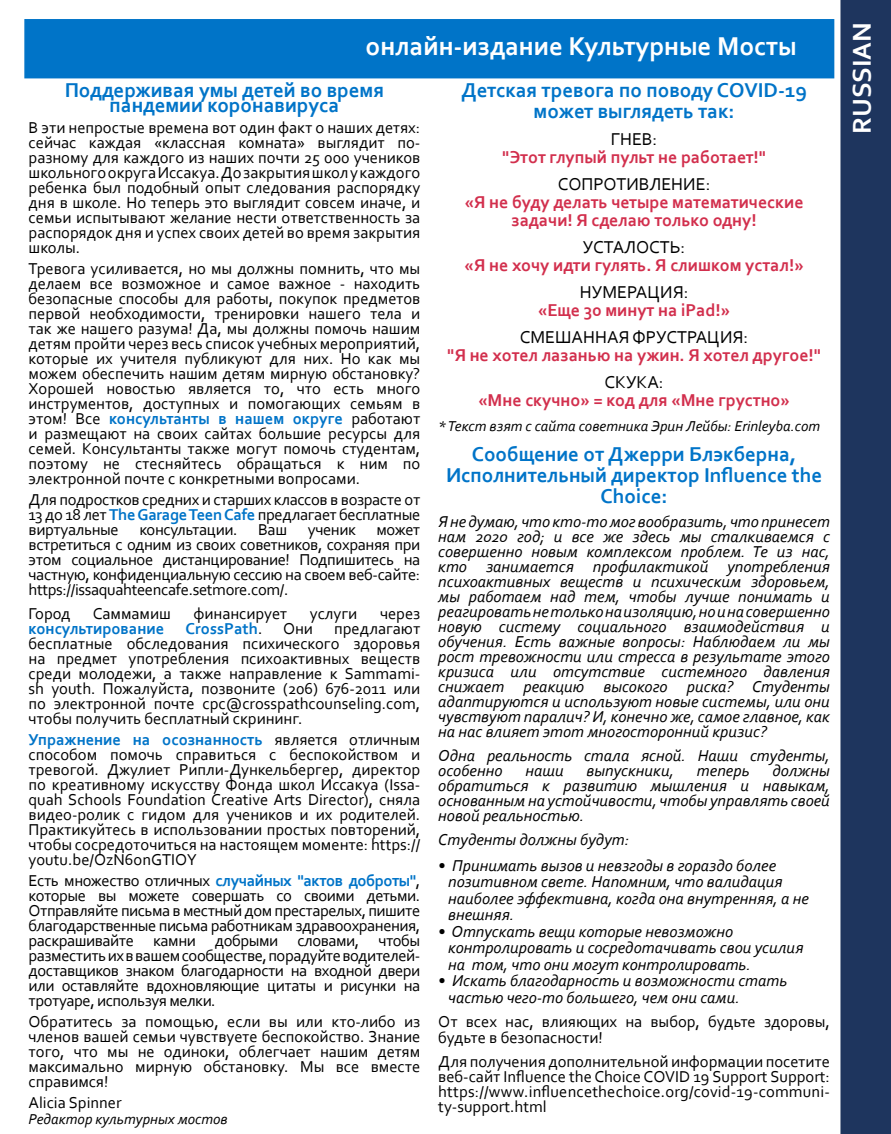
<style>
.page{position:relative;width:891px;height:1134px;background:#fff}
.page>*{position:absolute;margin:0;border:0;box-sizing:border-box;transform-origin:0 0}
.t1{font:700 30px "Corbel";color:#fff}
.t2{font:700 27px "Corbel";color:#fff}
.t3{font:700 21px/21px "Corbel";color:#0074c8;text-align:center}
.t4{font:700 21px "Candara";color:#fff}
.t5{font:700 18px/18px "Corbel";color:#d22f4d;text-align:center}
.t6{font:18px "Corbel";color:#000}
.t7{font:16.5px/15px "Corbel";color:#000;text-align:justify}
.t8{font:italic 16.5px/15px "Corbel";color:#000}
.t9{font:700 16.5px "Corbel";color:#0074c8}
.t10{font:italic 15px "Corbel";color:#000}
.s1{font-size:30px}
.s2{font-weight:700;color:#0074c8}
.s3{font-weight:400;color:#000}
</style>
<div class="page">
<div style="left:24px;top:19px;width:810px;height:59px;background:#0074c8"></div>
<div style="left:840px;top:0;width:51px;height:1134px;background:#1e355e"></div>
<h2 class="t2" style="left:366px;top:30px;width:433px">онлайн-издание Культурные Мосты</h2>
<h2 class="t2" style="left:658px;top:30px;width:147px">April 66, , <span class="s1">2020</span></h2>
<h2 class="t2" style="left:224px;top:33px;width:487px">IMPORTANT ISD ANNOUNCEMENT (April</h2>
<h1 class="t1" style="left:749px;top:28px;width:69px">2020<sub>))</sub></h1>
<h2 class="t2" style="left:220px;top:35px;width:436px">IMPORTANT ISD ANNOUNCEMENT (</h2>
<p class="t3" style="left:65px;top:82px;width:321px;line-height:15px">Поддерживая умы детей во время пандемии коронавируса</p>
<p class="t7" style="left:29px;top:119px;width:393px">В эти непростые времена вот один факт о наших детях: сейчас каждая «классная комната» выглядит по&shy;разному для каждого из наших почти 25 000 учеников школьного округа Иссакуа. До закрытия школ у каждого ребенка был подобный опыт следования распорядку дня в школе. Но теперь это выглядит совсем иначе, и семьи испытывают желание нести ответственность за распорядок дня и успех своих детей во время закрытия школы.</p>
<p class="t7" style="left:29px;top:260px;width:393px">Тревога усиливается, но мы должны помнить, что мы делаем все возможное и самое важное - находить безопасные способы для работы, покупок предметов первой необходимости, тренировки нашего тела и так же нашего разума! Да, мы должны помочь нашим детям пройти через весь список учебных мероприятий, которые их учителя публикуют для них. Но как мы можем обеспечить нашим детям мирную обстановку?<br>Хорошей новостью является то, что есть много инструментов, доступных и помогающих семьям в этом! Все <span class="s2">консультанты в нашем округе</span> работают и размещают на своих сайтах большие ресурсы для семей. Консультанты также могут помочь студентам, поэтому не стесняйтесь обращаться к ним по электронной почте с конкретными вопросами.</p>
<p class="t7" style="left:29px;top:491px;width:393px">Для подростков средних и старших классов в возрасте от 13 до 18 лет <span class="s2">The Garage Teen Cafe</span> предлагает бесплатные виртуальные консультации. Ваш ученик может встретиться с одним из своих советников, сохраняя при этом социальное дистанцирование! Подпишитесь на частную, конфиденциальную сессию на своем веб-сайте: https://issaquahteencafe.setmore.com/.</p>
<p class="t7" style="left:29px;top:605px;width:44px">Город</p>
<p class="t7" style="left:93px;top:605px;width:80px">Саммамиш</p>
<p class="t7" style="left:194px;top:605px;width:95px">финансирует</p>
<p class="t7" style="left:310px;top:605px;width:49px">услуги</p>
<p class="t7" style="left:380px;top:605px;width:42px">через</p>
<p class="t9" style="left:29px;top:618px;width:137px">консультирование</p>
<p class="t9" style="left:186px;top:618px;width:78px">CrossPath<span class="s3">.</span></p>
<p class="t7" style="left:283px;top:620px;width:31px">Они</p>
<p class="t7" style="left:29px;top:620px;width:393px;text-indent:306px">предлагают бесплатные обследования психического здоровья на предмет употребления психоактивных веществ среди молодежи, а также направление к Sammami&shy;sh youth. Пожалуйста, позвоните (206) 676-2011 или по электронной почте cpc@crosspathcounseling.com, чтобы получить бесплатный скрининг.</p>
<p class="t7" style="left:29px;top:731px;width:393px"><span class="s2">Упражнение на осознанность</span> является отличным способом помочь справиться с беспокойством и тревогой. Джулиет Рипли-Дункельбергер, директор по креативному искусству Фонда школ Иссакуа (Issa&shy;quah Schools Foundation Creative Arts Director), сняла видео-ролик с гидом для учеников и их родителей.<br>Практикуйтесь в использовании простых повторений, чтобы сосредоточиться на настоящем моменте: https:// youtu.be/OzN6onGTIOY</p>
<p class="t7" style="left:29px;top:872px;width:393px">Есть множество отличных <span class="s2">случайных "актов доброты"</span>, которые вы можете совершать со своими детьми.<br>Отправляйте письма в местный дом престарелых, пишите благодарственные письма работникам здравоохранения, раскрашивайте камни добрыми словами, чтобы разместить их в вашем сообществе, порадуйте водителей&shy;доставщиков знаком благодарности на входной двери или оставляйте вдохновляющие цитаты и рисунки на тротуаре, используя мелки.</p>
<p class="t7" style="left:29px;top:1013px;width:393px">Обратитесь за помощью, если вы или кто-либо из членов вашей семьи чувствуете беспокойство. Знание того, что мы не одиноки, облегчает нашим детям максимально мирную обстановку. Мы все вместе справимся!</p>
<p class="t7" style="left:29px;top:1094px;width:95px">Alicia Spinner</p>
<p class="t10" style="left:29px;top:1110px;width:201px">Редактор культурных мостов</p>
<p class="t3" style="left:461px;top:79px;width:347px">Детская тревога по поводу COVID-19 может выглядеть так:</p>
<p class="t6" style="left:611px;top:128px;width:48px">ГНЕВ:</p>
<p class="t5" style="left:502px;top:147px;width:265px">"Этот глупый пульт не работает!"</p>
<p class="t6" style="left:558px;top:173px;width:154px">СОПРОТИВЛЕНИЕ:</p>
<p class="t5" style="left:465px;top:192px;width:340px">«Я не буду делать четыре математические задачи! Я сделаю только одну!</p>
<p class="t6" style="left:583px;top:236px;width:104px">УСТАЛОСТЬ:</p>
<p class="t5" style="left:465px;top:255px;width:341px">«Я не хочу идти гулять. Я слишком устал!»</p>
<p class="t6" style="left:580px;top:281px;width:110px">НУМЕРАЦИЯ:</p>
<p class="t5" style="left:538px;top:300px;width:194px">«Еще 30 минут на iPad!»</p>
<p class="t6" style="left:520px;top:326px;width:230px">СМЕШАННАЯ ФРУСТРАЦИЯ:</p>
<p class="t5" style="left:447px;top:345px;width:375px">"Я не хотел лазанью на ужин. Я хотел другое!"</p>
<p class="t6" style="left:605px;top:371px;width:61px">СКУКА:</p>
<p class="t5" style="left:478px;top:390px;width:313px">«Мне скучно» = код для «Мне грустно»</p>
<p class="t10" style="left:438px;top:417px;width:383px">* Текст взят с сайта советника Эрин Лейбы: Erinleyba.com</p>
<p class="t3" style="left:446px;top:443px;width:378px">Сообщение от Джерри Блэкберна,<br>Исполнительный директор Influence the<br>Choice:</p>
<p class="t8" style="left:438px;top:514px;width:393px;text-align:justify">Я не думаю, что кто-то мог вообразить, что принесет нам 2020 год; и все же здесь мы сталкиваемся с совершенно новым комплексом проблем. Те из нас, кто занимается профилактикой употребления психоактивных веществ и психическим здоровьем, мы работаем над тем, чтобы лучше понимать и реагировать не только на изоляцию, но и на совершенно новую систему социального взаимодействия и обучения. Есть важные вопросы: Наблюдаем ли мы рост тревожности или стресса в результате этого кризиса или отсутствие системного давления снижает реакцию высокого риска? Студенты адаптируются и используют новые системы, или они чувствуют паралич? И, конечно же, самое главное, как на нас влияет этот многосторонний кризис?</p>
<p class="t8" style="left:438px;top:748px;width:393px">Одна реальность стала ясной. Наши студенты, особенно</p>
<p class="t8" style="left:438px;top:763px;width:393px;text-align:justify;text-indent:334px">должны обратиться к развитию мышления и навыкам, основанным на устойчивости, чтобы управлять своей новой реальностью.</p>
<p class="t8" style="left:438px;top:832px;width:192px">Студенты должны будут:</p>
<p class="t8" style="left:448px;top:857px;width:362px;line-height:16.5px;text-indent:-10px">• Принимать вызов и невзгоды в гораздо более позитивном свете. Напомним, что валидация наиболее эффективна, когда она внутренняя, а не внешняя.</p>
<p class="t8" style="left:448px;top:923px;width:357px;line-height:16.5px;text-indent:-10px">• Отпускать вещи которые невозможно контролировать и сосредотачивать свои усилия на том, что они могут контролировать.</p>
<p class="t8" style="left:448px;top:972px;width:341px;line-height:16.5px;text-indent:-10px">• Искать благодарность и возможности стать частью чего-то большего, чем они сами.</p>
<p class="t7" style="left:438px;top:1013px;width:393px;line-height:16.5px">От всех нас, влияющих на выбор, будьте здоровы, будьте в безопасности!</p>
<p class="t7" style="left:438px;top:1054px;width:393px">Для получения дополнительной информации посетите веб-сайт Influence the Choice COVID 19 Support Support: https://www.influencethechoice.org/covid-19-communi&shy;ty-support.html</p>
<p class="t8" style="left:525px;top:763px;width:40px">наши</p>
<p class="t8" style="left:587px;top:763px;width:89px">выпускники,</p>
<p class="t8" style="left:697px;top:763px;width:54px">теперь</p>
<h2 class="t2" style="left:845px;top:134px;width:113px;rotate:-90deg">RUSSIAN</h2>
<p class="t4" style="left:842px;top:185px;width:159px;rotate:-90deg">Our Communities</p>
</div>
